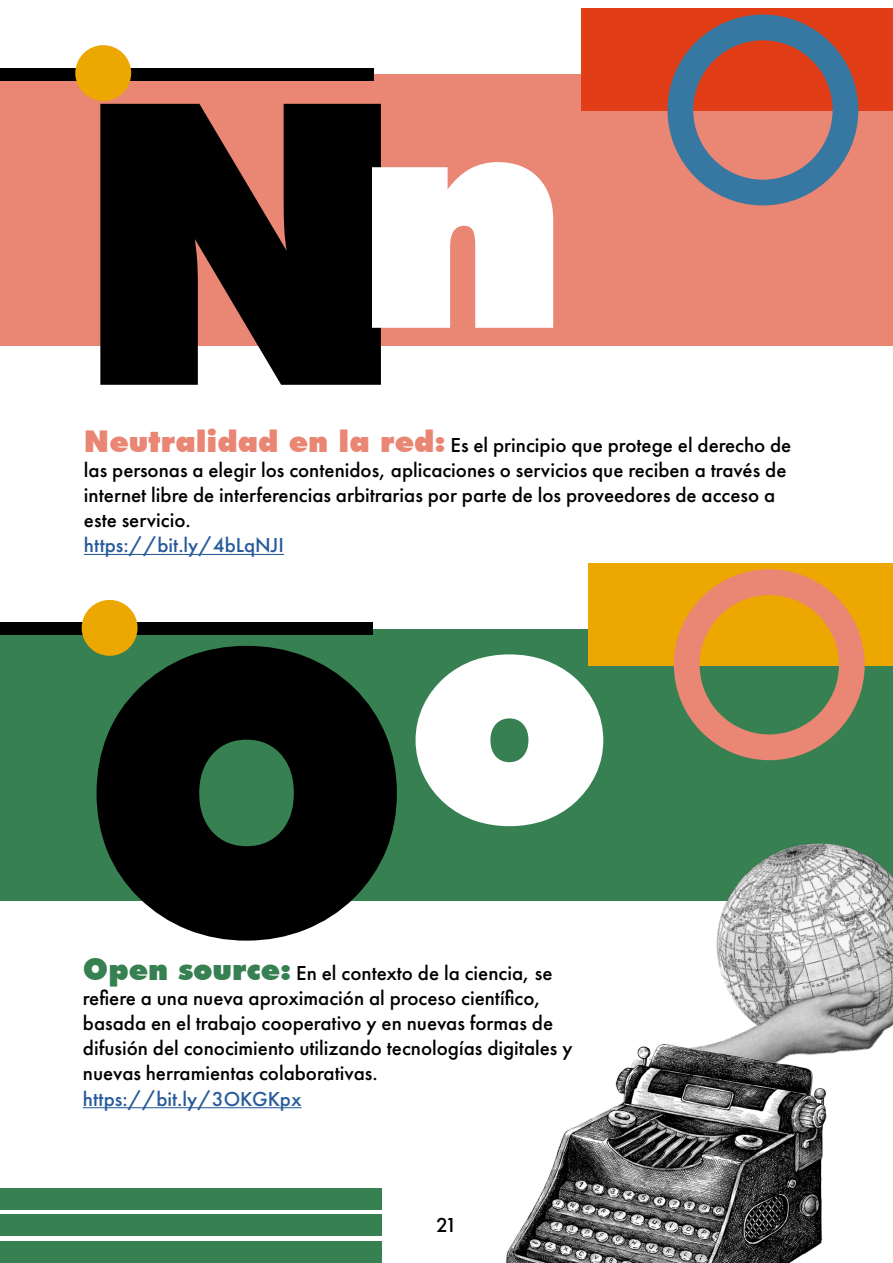
<style>
.page{position:relative;width:893px;height:1263px;background:#fff}
.page>*{position:absolute;margin:0;border:0;box-sizing:border-box;transform-origin:0 0}
.t1{font:900 393px "Futura BT";color:#000}
.t2{font:500 21px/25.2px "Futura PT";color:#000}
.t3{font:500 21px "Futura PT";color:#275b9b}
.s1{font-size:318px;color:#fff}
.s2{font-family:"Futura BT";font-weight:900;font-size:30px;color:#e98674}
.s3{font-family:"Futura BT";font-weight:900;font-size:30px;color:#378052}
</style>
<div class="page">
<div style="left:0;top:75px;width:893px;height:271px;background:#e98674"></div>
<div style="left:582px;top:8px;width:311px;height:103px;background:#e13e18"></div>
<svg style="left:667px;top:15px;width:191px;height:190px"></svg>
<div style="left:0;top:69px;width:374px;height:12px;background:#000"></div>
<div style="left:75px;top:45px;width:56px;height:56px;background:#eca700;border-radius:50%"></div>
<hr style="left:84px;top:554px;width:200px;height:1px;background:#275b9b">
<div style="left:0;top:1188px;width:382px;height:21px;background:#378052"></div>
<div style="left:0;top:1214px;width:382px;height:22px;background:#378052"></div>
<div style="left:0;top:1241px;width:382px;height:22px;background:#378052"></div>
<div style="left:0;top:629px;width:893px;height:272px;background:#378052"></div>
<div style="left:588px;top:563px;width:305px;height:102px;background:#eca700"></div>
<svg style="left:674px;top:569px;width:191px;height:191px"></svg>
<div style="left:0;top:622px;width:373px;height:12px;background:#000"></div>
<div style="left:82px;top:600px;width:56px;height:56px;background:#eca700;border-radius:50%"></div>
<img style="left:716px;top:843px;width:177px;height:210px">
<img style="left:506px;top:1023px;width:329px;height:240px">
<hr style="left:83px;top:1107px;width:218px;height:1px;background:#275b9b">
<h1 class="t1" style="left:74px;top:6px;width:496px">N<span class="s1">n</span></h1>
<p class="t2" style="left:84px;top:432px;width:709px"><span class="s2">Neutralidad en la red:</span> Es el principio que protege el derecho de las personas a elegir los contenidos, aplicaciones o servicios que reciben a través de internet libre de interferencias arbitrarias por parte de los proveedores de acceso a este servicio.</p>
<p class="t3" style="left:84px;top:533px;width:202px">https://bit.ly/4bLqNJI</p>
<h1 class="t1" style="left:80px;top:555px;width:534px">O<sup>o</sup></h1>
<p class="t2" style="left:83px;top:960px;width:491px"><span class="s3">Open source:</span> En el contexto de la ciencia, se refiere a una nueva aproximación al proceso científico, basada en el trabajo cooperativo y en nuevas formas de difusión del conocimiento utilizando tecnologías digitales y nuevas herramientas colaborativas.</p>
<p class="t3" style="left:83px;top:1086px;width:220px">https://bit.ly/3OKGKpx</p>
<p class="t2" style="left:436px;top:1212px;width:22px">21</p>
</div>
